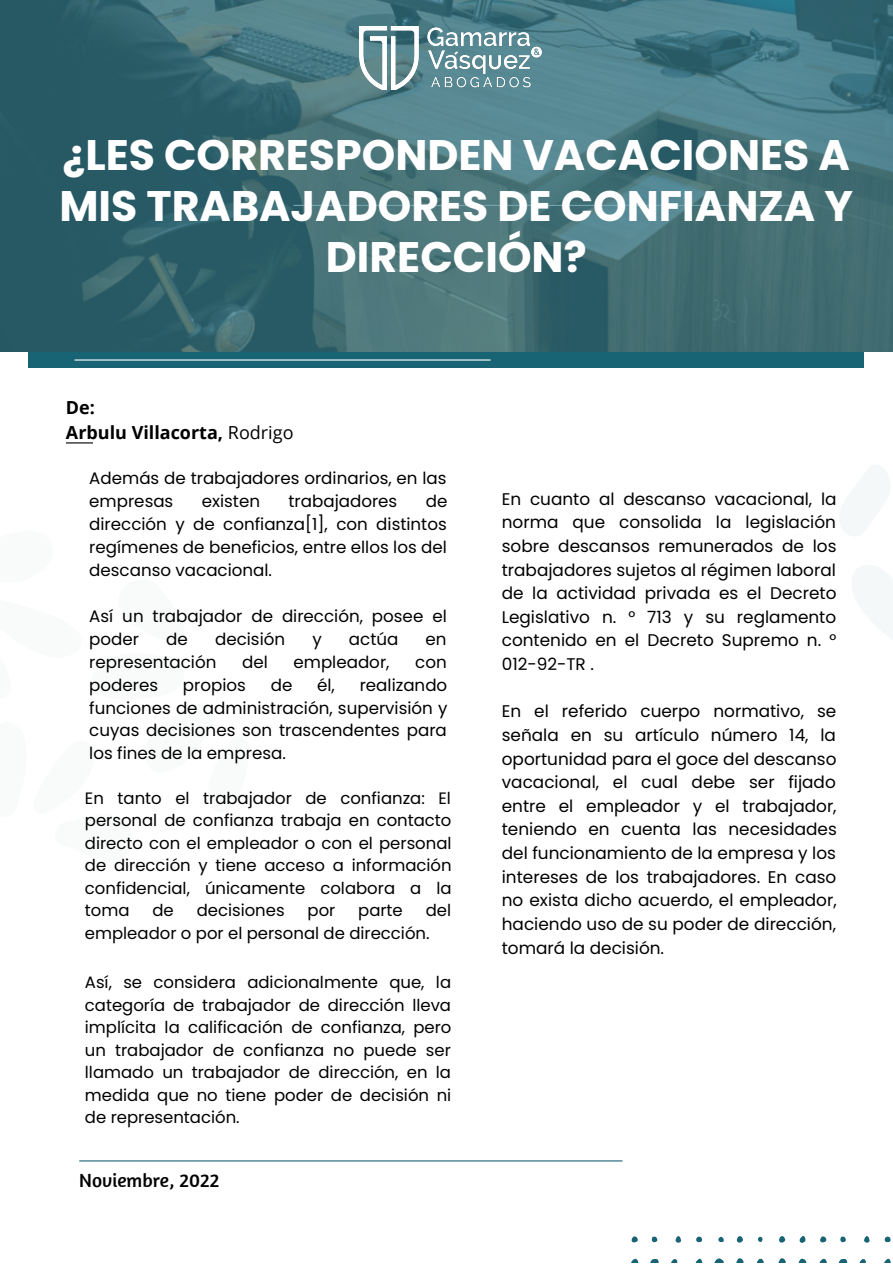
<style>
.page{position:relative;width:893px;height:1264px;background:#fff}
.page>*{position:absolute;margin:0;border:0;box-sizing:border-box;transform-origin:0 0}
.t1{font:700 42.6px/50.6px "Poppins";color:#fff;text-align:center}
.t2{font:19.5px "Amaranth";color:#000}
.t3{font:700 18px/24.8px "Open Sans";color:#000}
.t4{font:16.8px/23.5px "Poppins";color:#000;text-align:justify}
.t5{font:16.65px/23px "Poppins";color:#000}
.t6{font:16.5px/22.5px "Poppins";color:#000;text-align:justify}
.s1{font-weight:400}
</style>
<div class="page">
<div style="left:28px;top:0;width:836px;height:368px;background:#186374"></div>
<hr style="left:74px;top:359px;width:416px;height:1px;background:#fff">
<svg style="left:66px;top:442px;width:27px;height:1px"></svg>
<svg style="left:839px;top:1259px;width:8px;height:3px"></svg>
<svg style="left:778px;top:1258px;width:7px;height:4px"></svg>
<svg style="left:799px;top:1258px;width:7px;height:4px"></svg>
<svg style="left:820px;top:1258px;width:6px;height:4px"></svg>
<svg style="left:757px;top:1258px;width:6px;height:4px"></svg>
<svg style="left:884px;top:1258px;width:6px;height:4px"></svg>
<svg style="left:779px;top:1236px;width:6px;height:6px"></svg>
<svg style="left:799px;top:1236px;width:6px;height:6px"></svg>
<svg style="left:860px;top:1259px;width:5px;height:3px"></svg>
<svg style="left:820px;top:1236px;width:6px;height:6px"></svg>
<svg style="left:864px;top:1236px;width:5px;height:6px"></svg>
<svg style="left:884px;top:1236px;width:6px;height:6px"></svg>
<svg style="left:840px;top:1236px;width:5px;height:6px"></svg>
<svg style="left:758px;top:1236px;width:4px;height:6px"></svg>
<hr style="left:79px;top:1160px;width:543px;height:1px;background:#186374">
<svg style="left:852px;top:565px;width:40px;height:74px"></svg>
<svg style="left:840px;top:465px;width:50px;height:71px"></svg>
<svg style="left:0;top:0;width:892px;height:352px"></svg>
<svg style="left:714px;top:1258px;width:9px;height:4px"></svg>
<svg style="left:650px;top:1259px;width:8px;height:3px"></svg>
<svg style="left:631px;top:1258px;width:7px;height:4px"></svg>
<svg style="left:696px;top:1258px;width:6px;height:4px"></svg>
<svg style="left:671px;top:1259px;width:6px;height:3px"></svg>
<svg style="left:631px;top:1236px;width:7px;height:6px"></svg>
<svg style="left:675px;top:1236px;width:6px;height:6px"></svg>
<svg style="left:696px;top:1236px;width:6px;height:6px"></svg>
<svg style="left:651px;top:1236px;width:6px;height:6px"></svg>
<svg style="left:736px;top:1258px;width:7px;height:4px"></svg>
<svg style="left:736px;top:1236px;width:7px;height:6px"></svg>
<svg style="left:718px;top:1236px;width:5px;height:5px"></svg>
<img style="left:359px;top:26px;width:182px;height:63px">
<h1 class="t1" style="left:59px;top:130px;width:795px">¿LES CORRESPONDEN VACACIONES A<br>MIS TRABAJADORES DE CONFIANZA Y<br>DIRECCIÓN?</h1>
<p class="t3" style="left:66px;top:394px;width:229px">De:<br>Arbulu Villacorta, <span class="s1">Rodrigo</span></p>
<p class="t5" style="left:89px;top:466px;width:359px">Además de trabajadores ordinarios, en las empresas</p>
<p class="t5" style="left:202px;top:489px;width:60px">existen</p>
<p class="t5" style="left:288px;top:489px;width:110px">trabajadores</p>
<p class="t5" style="left:89px;top:489px;width:359px;text-align:justify;text-indent:336px">de dirección y de confianza[1], con distintos regímenes de beneficios, entre ellos los del descanso vacacional.</p>
<p class="t5" style="left:89px;top:604px;width:359px">Así un trabajador de dirección, posee el poder</p>
<p class="t5" style="left:166px;top:627px;width:23px">de</p>
<p class="t5" style="left:215px;top:627px;width:72px">decisión</p>
<p class="t5" style="left:312px;top:627px;width:11px">y</p>
<p class="t5" style="left:349px;top:627px;width:51px">actúa</p>
<p class="t5" style="left:425px;top:627px;width:23px">en</p>
<p class="t5" style="left:89px;top:650px;width:129px">representación</p>
<p class="t5" style="left:242px;top:650px;width:27px">del</p>
<p class="t5" style="left:293px;top:650px;width:97px">empleador,</p>
<p class="t5" style="left:415px;top:650px;width:33px">con</p>
<p class="t5" style="left:89px;top:673px;width:70px">poderes</p>
<p class="t5" style="left:183px;top:673px;width:64px">propios</p>
<p class="t5" style="left:271px;top:673px;width:23px">de</p>
<p class="t5" style="left:317px;top:673px;width:19px">él,</p>
<p class="t5" style="left:89px;top:673px;width:360px;text-align:justify;text-indent:270px">realizando funciones de administración, supervisión y cuyas decisiones son trascendentes para los fines de la empresa.</p>
<p class="t6" style="left:85px;top:786px;width:368px">En tanto el trabajador de confianza: El personal de confianza trabaja en contacto directo con el empleador o con el personal de dirección y tiene acceso a información confidencial, únicamente colabora a la toma</p>
<p class="t6" style="left:152px;top:899px;width:23px">de</p>
<p class="t6" style="left:197px;top:899px;width:89px">decisiones</p>
<p class="t6" style="left:307px;top:899px;width:29px">por</p>
<p class="t6" style="left:358px;top:899px;width:46px">parte</p>
<p class="t6" style="left:85px;top:899px;width:367px;text-indent:341px">del empleador o por el personal de dirección.</p>
<p class="t6" style="left:85px;top:971px;width:368px">Así, se considera adicionalmente que, la categoría de trabajador de dirección lleva implícita la calificación de confianza, pero un trabajador de confianza no puede ser llamado un trabajador de dirección, en la medida que no tiene poder de decisión ni de representación.</p>
<p class="t2" style="left:79px;top:1167px;width:141px">Noviembre, 2022</p>
<p class="t4" style="left:502px;top:487px;width:336px">En cuanto al descanso vacacional, la norma que consolida la legislación sobre descansos remunerados de los trabajadores sujetos al régimen laboral de la actividad privada es el Decreto Legislativo n. ° 713 y su reglamento contenido en el Decreto Supremo n. ° 012-92-TR .</p>
<p class="t4" style="left:502px;top:699px;width:336px">En el referido cuerpo normativo, se señala en su artículo número 14, la oportunidad para el goce del descanso vacacional, el cual debe ser fijado entre el empleador y el trabajador, teniendo en cuenta las necesidades del funcionamiento de la empresa y los intereses de los trabajadores. En caso no exista dicho acuerdo, el empleador, haciendo uso de su poder de dirección, tomará la decisión.</p>
</div>
